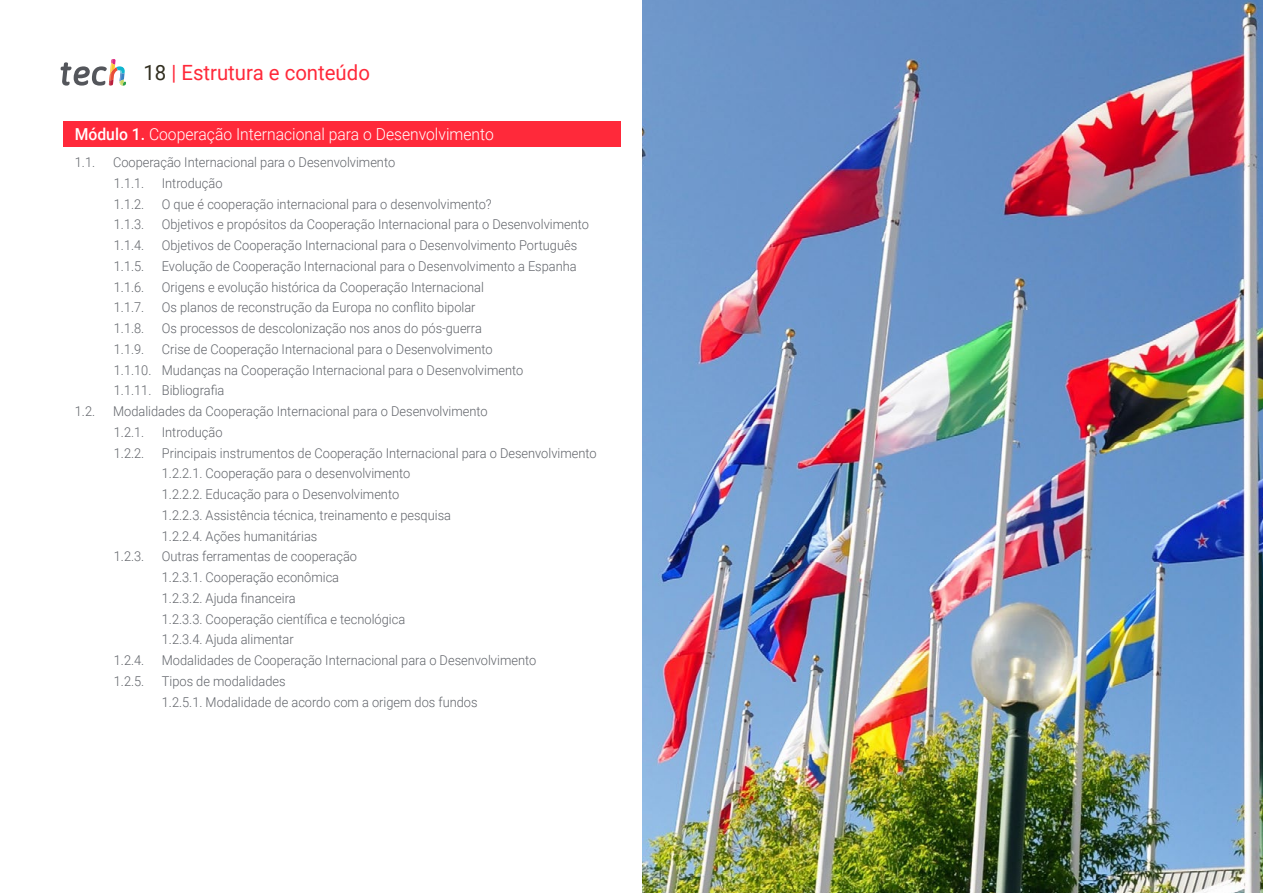
<style>
.page{position:relative;width:1263px;height:893px;background:#fff}
.page>*{position:absolute;margin:0;border:0;box-sizing:border-box;transform-origin:0 0}
.t1{font:21px "Roboto";color:#ff293a}
.t2{font:300 16.5px "Roboto";color:#fff;scale:.95 1}
.t3{font:300 13.5px/20.7px "Roboto";color:#61646a;scale:.95 1}
.s1{color:#312e20}
.s2{font-weight:500}
</style>
<div class="page">
<svg style="left:61px;top:59px;width:65px;height:27px"></svg>
<img style="left:642px;top:0;width:621px;height:893px">
<div style="left:64px;top:121px;width:557px;height:25px;background:#ff293a"></div>
<h1 class="t1" style="left:144px;top:57px;width:228px"><span class="s1">18</span> | Estrutura e conteúdo</h1>
<p class="t2" style="left:75px;top:123px;width:442px"><span class="s2">Módulo 1.</span> Cooperação Internacional para o Desenvolvimento</p>
<p class="t3" style="left:75px;top:151px;width:23px">1.1.</p>
<p class="t3" style="left:113px;top:151px;width:298px">Cooperação Internacional para o Desenvolvimento<br>1.1.1.</p>
<p class="t3" style="left:162px;top:172px;width:65px">Introdução</p>
<p class="t3" style="left:114px;top:193px;width:34px">1.1.2.</p>
<p class="t3" style="left:162px;top:193px;width:349px">O que é cooperação internacional para o desenvolvimento?</p>
<p class="t3" style="left:114px;top:214px;width:34px">1.1.3.</p>
<p class="t3" style="left:162px;top:214px;width:451px">Objetivos e propósitos da Cooperação Internacional para o Desenvolvimento</p>
<p class="t3" style="left:114px;top:234px;width:34px">1.1.4.</p>
<p class="t3" style="left:162px;top:234px;width:439px">Objetivos de Cooperação Internacional para o Desenvolvimento Português</p>
<p class="t3" style="left:114px;top:255px;width:34px">1.1.5.</p>
<p class="t3" style="left:162px;top:255px;width:438px">Evolução de Cooperação Internacional para o Desenvolvimento a Espanha</p>
<p class="t3" style="left:114px;top:276px;width:34px">1.1.6.</p>
<p class="t3" style="left:162px;top:276px;width:340px">Origens e evolução histórica da Cooperação Internacional</p>
<p class="t3" style="left:114px;top:297px;width:34px">1.1.7.</p>
<p class="t3" style="left:162px;top:297px;width:332px">Os planos de reconstrução da Europa no conflito bipolar</p>
<p class="t3" style="left:114px;top:317px;width:34px">1.1.8.</p>
<p class="t3" style="left:162px;top:317px;width:338px">Os processos de descolonização nos anos do pós-guerra</p>
<p class="t3" style="left:114px;top:338px;width:34px">1.1.9.</p>
<p class="t3" style="left:114px;top:338px;width:432px;text-indent:48px">Crise de Cooperação Internacional para o Desenvolvimento<br>1.1.10. Mudanças na Cooperação Internacional para o Desenvolvimento<br>1.1.11. Bibliografia</p>
<p class="t3" style="left:75px;top:400px;width:23px">1.2.</p>
<p class="t3" style="left:113px;top:400px;width:396px">Modalidades da Cooperação Internacional para o Desenvolvimento<br>1.2.1.</p>
<p class="t3" style="left:162px;top:421px;width:65px">Introdução</p>
<p class="t3" style="left:114px;top:442px;width:34px">1.2.2.</p>
<p class="t3" style="left:162px;top:442px;width:459px">Principais instrumentos de Cooperação Internacional para o Desenvolvimento 1.2.2.1. Cooperação para o desenvolvimento<br>1.2.2.2. Educação para o Desenvolvimento<br>1.2.2.3. Assistência técnica, treinamento e pesquisa<br>1.2.2.4. Ações humanitárias</p>
<p class="t3" style="left:114px;top:546px;width:34px">1.2.3.</p>
<p class="t3" style="left:162px;top:546px;width:258px">Outras ferramentas de cooperação<br>1.2.3.1. Cooperação econômica<br>1.2.3.2. Ajuda financeira<br>1.2.3.3. Cooperação científica e tecnológica 1.2.3.4. Ajuda alimentar</p>
<p class="t3" style="left:114px;top:649px;width:34px">1.2.4.</p>
<p class="t3" style="left:162px;top:649px;width:396px">Modalidades de Cooperação Internacional para o Desenvolvimento</p>
<p class="t3" style="left:114px;top:670px;width:34px">1.2.5.</p>
<p class="t3" style="left:162px;top:670px;width:334px">Tipos de modalidades<br>1.2.5.1. Modalidade de acordo com a origem dos fundos</p>
</div>
